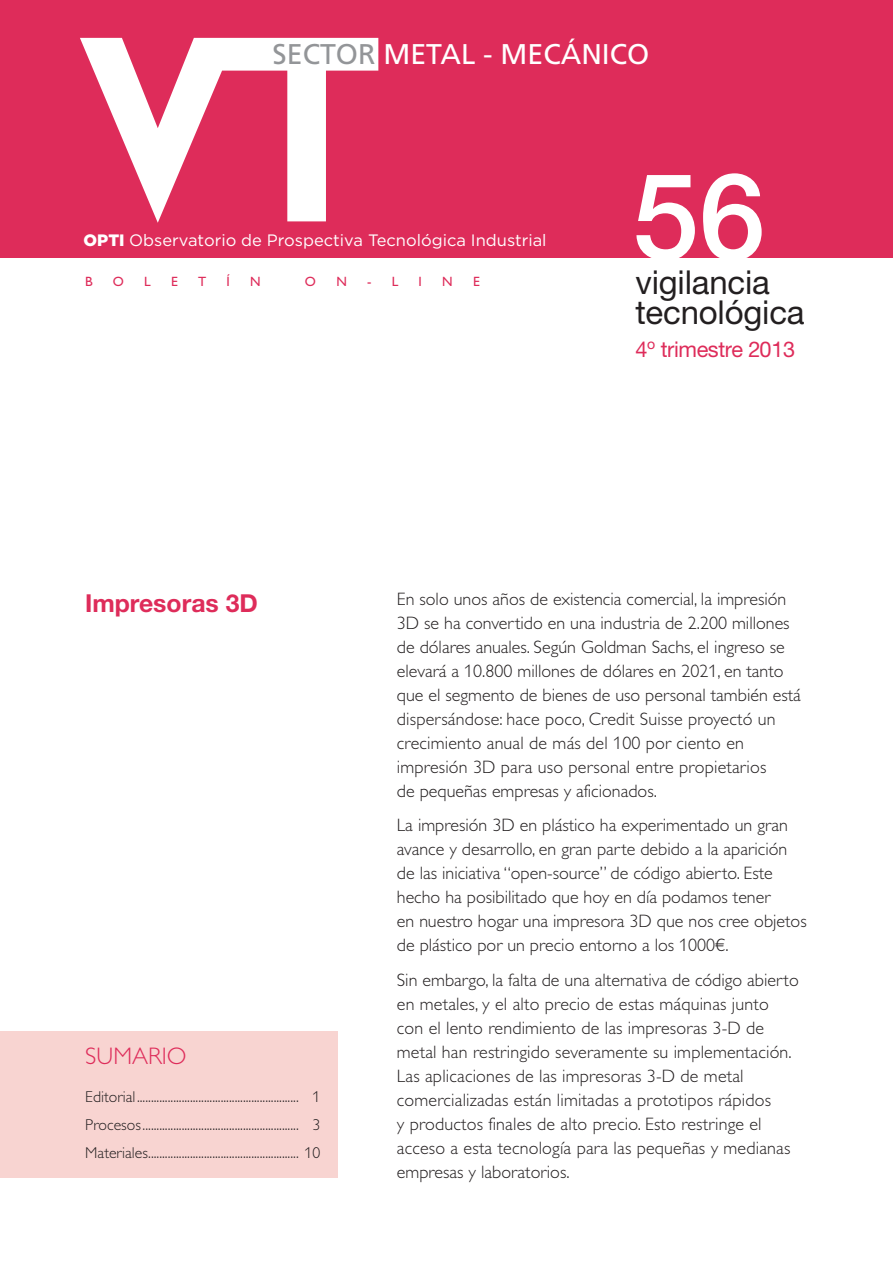
<style>
.page{position:relative;width:893px;height:1263px;background:#fff}
.page>*{position:absolute;margin:0;border:0;box-sizing:border-box;transform-origin:0 0}
.t1{font:500 120px "Helvetica Neue";color:#fff}
.t2{font:33px/30px "Helvetica Neue";letter-spacing:-.005em;color:#231f20}
.t3{font:28.5px "Frutiger";color:#fff}
.t4{font:700 24.75px "Helvetica Neue";color:#de2c5a}
.t5{font:300 24px "Gill Alt One";color:#de2c5a}
.t6{font:21.75px "Helvetica Neue";letter-spacing:-.015em;color:#de2c5a}
.t7{font:300 18px/24px "Gill Alt One";color:#231f20}
.t8{font:16.5px "Gotham";color:#fff}
.t9{font:300 15.75px/28.2px "Gill Alt One";color:#231f20;text-align:justify}
.t10{font:13.5px "Gill Alt One";color:#de2c5a}
.s1{color:#939598}
.s2{font-weight:900}
</style>
<div class="page">
<div style="left:0;top:0;width:893px;height:257px;background:#de2c5a"></div>
<svg style="left:80px;top:38px;width:298px;height:185px"></svg>
<div style="left:0;top:1032px;width:337px;height:146px;background:#f8d4d1"></div>
<h3 class="t3" style="left:273px;top:42px;width:378px"><span class="s1">SECTOR</span> METAL - MECÁNICO</h3>
<p class="t8" style="left:84px;top:231px;width:465px"><span class="s2">OPTI</span> Observatorio de Prospectiva Tecnológica Industrial</p>
<p class="t10" style="left:85px;top:276px;width:9px">B</p>
<p class="t10" style="left:113px;top:276px;width:13px">O</p>
<p class="t10" style="left:144px;top:276px;width:8px">L</p>
<p class="t10" style="left:171px;top:276px;width:8px">E</p>
<p class="t10" style="left:198px;top:276px;width:10px">T</p>
<p class="t10" style="left:227px;top:276px;width:5px">Í</p>
<p class="t10" style="left:250px;top:276px;width:12px">N</p>
<p class="t10" style="left:305px;top:276px;width:13px">O</p>
<p class="t10" style="left:336px;top:276px;width:12px">N</p>
<p class="t10" style="left:367px;top:276px;width:33px">- L</p>
<p class="t10" style="left:419px;top:276px;width:5px">I</p>
<p class="t10" style="left:442px;top:276px;width:12px">N</p>
<p class="t10" style="left:473px;top:276px;width:8px">E</p>
<h1 class="t1" style="left:632px;top:173px;width:135px">56</h1>
<h2 class="t2" style="left:635px;top:270px;width:171px">vigilancia tecnológica</h2>
<p class="t6" style="left:635px;top:341px;width:161px">4<sup>o</sup> trimestre 2013</p>
<h3 class="t4" style="left:85px;top:588px;width:174px">Impresoras 3D</h3>
<h3 class="t5" style="left:85px;top:1047px;width:103px">SUMARIO</h3>
<p class="t9" style="left:85px;top:1084px;width:236px">Editorial.......................................................... 1<br>Procesos........................................................ 3<br>Materiales...................................................... 10</p>
<p class="t7" style="left:397px;top:588px;width:406px">En solo unos años de existencia comercial, la impresión 3D se ha convertido en una industria de 2.200 millones de dólares anuales. Según Goldman Sachs, el ingreso se elevará a 10.800 millones de dólares en 2021, en tanto que el segmento de bienes de uso personal también está dispersándose: hace poco, Credit Suisse proyectó un crecimiento anual de más del 100 por ciento en impresión 3D para uso personal entre propietarios<br>de pequeñas empresas y aficionados.</p>
<p class="t7" style="left:397px;top:815px;width:411px">La impresión 3D en plástico ha experimentado un gran avance y desarrollo, en gran parte debido a la aparición de las iniciativa “open-source” de código abierto. Este hecho ha posibilitado que hoy en día podamos tener<br>en nuestro hogar una impresora 3D que nos cree objetos de plástico por un precio entorno a los 1000€.</p>
<p class="t7" style="left:397px;top:969px;width:403px">Sin embargo, la falta de una alternativa de código abierto en metales, y el alto precio de estas máquinas junto con el lento rendimiento de las impresoras 3-D de metal han restringido severamente su implementación.<br>Las aplicaciones de las impresoras 3-D de metal comercializadas están limitadas a prototipos rápidos<br>y productos finales de alto precio. Esto restringe el acceso a esta tecnología para las pequeñas y medianas empresas y laboratorios.</p>
</div>
